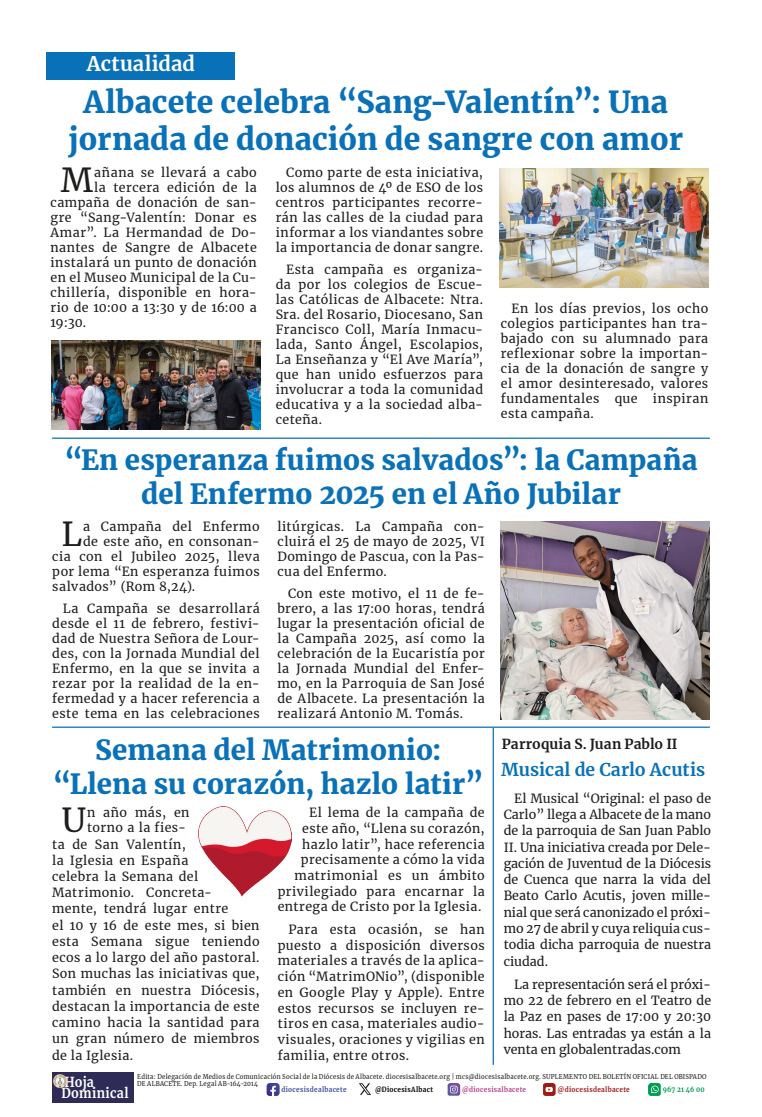
<style>
.page{position:relative;width:762px;height:1117px;background:#fff}
.page>*{position:absolute;margin:0;border:0;box-sizing:border-box;transform-origin:0 0}
.t1{font:32.75px "Merriweather";color:#1d1d1b}
.titular_sobre_foto{font:900 30px/37.5px "Merriweather";letter-spacing:.005em;color:#0971b8;text-align:center}
.titular_sobre_foto-2{font:900 27.5px/33.8px "Merriweather";letter-spacing:.005em;color:#0971b8;text-align:center}
.CARTA_DEL_OBISPO{font:700 20px "Merriweather";letter-spacing:.005em;color:#fff}
.Firma_de_autor{font:700 17.5px "Merriweather";color:#0971b8}
.Firma_de_autor-2{font:700 13.75px "Merriweather";letter-spacing:.005em;color:#1d1d1b}
._0__hoja_dominical{font:700 13.62px "Merriweather";letter-spacing:.02em;color:#fff;scale:.91 1}
.t2{font:12.5px/15px "Merriweather";letter-spacing:.035em;color:#1d1d1b;text-align:justify}
.t3{font:12.5px "Merriweather";letter-spacing:.015em;color:#1d1d1b}
._0__hoja_dominical-2{font:700 7px "Merriweather";letter-spacing:.045em;color:#9f1d1b;scale:.91 1}
._0__hoja_dominical-3{font:700 7px "Merriweather";letter-spacing:.045em;color:#3f529c;scale:.91 1}
._0__hoja_dominical-4{font:700 7px "Merriweather";letter-spacing:.05em;color:#b6428d;scale:.91 1}
._0__hoja_dominical-5{font:700 7px "Merriweather";letter-spacing:.05em;color:#000;scale:.91 1}
._0__hoja_dominical-6{font:700 7px "Merriweather";letter-spacing:.015em;color:#009c53;scale:.91 1}
._0__hoja_dominical-7{font:6.62px/7.1px "Merriweather";letter-spacing:.04em;color:#1d1d1b;scale:.91 1}
</style>
<div class="page">
<div style="left:47px;top:52px;width:188px;height:27px;background:#0971b8"></div>
<hr style="left:52px;top:437px;width:658px;height:1px;background:#0971b8">
<img style="left:499px;top:168px;width:209px;height:119px">
<img style="left:52px;top:341px;width:209px;height:88px">
<img style="left:501px;top:522px;width:209px;height:197px">
<hr style="left:52px;top:726px;width:658px;height:1px;background:#0971b8">
<img style="left:198px;top:806px;width:93px;height:90px">
<div style="left:52px;top:1072px;width:82px;height:30px;background:#2e2b56"></div>
<svg style="left:54px;top:1074px;width:12px;height:12px"></svg>
<svg style="left:267px;top:1083px;width:13px;height:12px"></svg>
<svg style="left:448px;top:1083px;width:12px;height:12px"></svg>
<svg style="left:543px;top:1083px;width:12px;height:12px"></svg>
<svg style="left:648px;top:1083px;width:13px;height:12px"></svg>
<svg style="left:359px;top:1083px;width:12px;height:12px"></svg>
<hr style="left:493px;top:727px;width:1px;height:337px;background:#0971b8">
<p class="CARTA_DEL_OBISPO" style="left:87px;top:50px;width:110px">Actualidad</p>
<p class="titular_sobre_foto" style="left:69px;top:82px;width:616px">Albacete celebra “Sang-Valentín”: Una jornada de donación de sangre con amor</p>
<p class="t1" style="left:61px;top:157px;width:34px">M</p>
<p class="t2" style="left:94px;top:164px;width:164px">añana se llevará a cabo</p>
<p class="t2" style="left:94px;top:179px;width:164px">la tercera edición de la</p>
<p class="t2" style="left:50px;top:194px;width:208px">campaña de donación de san-</p>
<p class="t2" style="left:50px;top:209px;width:208px">gre “Sang-Valentín: Donar es</p>
<p class="t2" style="left:50px;top:224px;width:208px">Amar”. La Hermandad de Do-</p>
<p class="t2" style="left:50px;top:239px;width:208px">nantes de Sangre de Albacete</p>
<p class="t2" style="left:50px;top:254px;width:208px">instalará un punto de donación</p>
<p class="t2" style="left:50px;top:269px;width:208px">en el Museo Municipal de la Cu-</p>
<p class="t2" style="left:50px;top:284px;width:208px">chillería, disponible en hora-</p>
<p class="t3" style="left:50px;top:298px;width:208px">rio de 10:00 a 13:30 y de 16:00 a</p>
<p class="t2" style="left:50px;top:314px;width:37px">19:30.</p>
<p class="t2" style="left:276px;top:164px;width:209px;text-indent:11px">Como parte de esta iniciativa, los alumnos de 4º de ESO de los centros participantes recorre&shy;rán las calles de la ciudad para informar a los viandantes sobre la importancia de donar sangre.</p>
<p class="t2" style="left:276px;top:261px;width:209px;text-indent:11px">Esta campaña es organiza&shy;da por los colegios de Escue&shy;las Católicas de Albacete: Ntra.<br>Sra. del Rosario, Diocesano, San Francisco Coll, María Inmacu&shy;lada, Santo Ángel, Escolapios, La Enseñanza y “El Ave María”, que han unido esfuerzos para involucrar a toda la comunidad educativa y a la sociedad alba&shy;ceteña.</p>
<p class="t2" style="left:501px;top:300px;width:209px;text-indent:11px">En los días previos, los ocho colegios participantes han tra&shy;bajado con su alumnado para reflexionar sobre la importan&shy;cia de la donación de sangre y el amor desinteresado, valores fundamentales que inspiran esta campaña.</p>
<p class="titular_sobre_foto-2" style="left:64px;top:442px;width:635px">“En esperanza fuimos salvados”: la Campaña del Enfermo 2025 en el Año Jubilar</p>
<p class="t1" style="left:61px;top:511px;width:22px">L</p>
<p class="t2" style="left:83px;top:518px;width:178px">a Campaña del Enfermo</p>
<p class="t2" style="left:83px;top:533px;width:178px">de este año, en consonan-</p>
<p class="t2" style="left:52px;top:548px;width:209px">cia con el Jubileo 2025, lleva</p>
<p class="t2" style="left:52px;top:563px;width:209px">por lema “En esperanza fuimos</p>
<p class="t2" style="left:52px;top:578px;width:144px">salvados” (Rom 8,24).</p>
<p class="t2" style="left:52px;top:600px;width:209px;text-indent:11px">La Campaña se desarrollará desde el 11 de febrero, festivi&shy;dad de Nuestra Señora de Lour&shy;des, con la Jornada Mundial del Enfermo, en la que se invita a rezar por la realidad de la en&shy;fermedad y a hacer referencia a este tema en las celebraciones</p>
<p class="t2" style="left:277px;top:518px;width:209px">litúrgicas. La Campaña con&shy;cluirá el 25 de mayo de 2025, VI Domingo de Pascua, con la Pas&shy;cua del Enfermo.</p>
<p class="t2" style="left:277px;top:585px;width:209px;text-indent:11px">Con este motivo, el 11 de fe&shy;brero, a las 17:00 horas, tendrá lugar la presentación oficial de la Campaña 2025, así como la celebración de la Eucaristía por la Jornada Mundial del Enfer&shy;mo, en la Parroquia de San José de Albacete. La presentación la realizará Antonio M. Tomás.</p>
<p class="titular_sobre_foto-2" style="left:53px;top:732px;width:432px">Semana del Matrimonio: “Llena su corazón, hazlo latir”</p>
<p class="t1" style="left:62px;top:797px;width:26px">U</p>
<p class="t2" style="left:87px;top:804px;width:104px">n año más, en torno a la fies-</p>
<p class="t2" style="left:52px;top:835px;width:209px;line-height:16.2px;text-align:left">ta de San Valentín,<br>la Iglesia en España<br>celebra la Semana del<br>Matrimonio. Concreta&shy;mente, tendrá lugar entre<br>el 10 y 16 de este mes, si bien esta Semana sigue teniendo ecos a lo largo del año pastoral.<br>Son muchas las iniciativas que, también en nuestra Diócesis, destacan la importancia de este camino hacia la santidad para un gran número de miembros de la Iglesia.</p>
<p class="t2" style="left:278px;top:804px;width:208px;line-height:15.6px;text-align:right">El lema de la campaña de<br>este año, “Llena su corazón, hazlo latir”, hace referencia precisamente a cómo la vida matrimonial es un ámbito privilegiado para encarnar la entrega de Cristo por la Iglesia.</p>
<p class="t2" style="left:278px;top:921px;width:208px;line-height:15.6px;text-indent:11px">Para esta ocasión, se han puesto a disposición diversos materiales a través de la aplica&shy;ción “MatrimONio”, (disponible en Google Play y Apple). Entre estos recursos se incluyen re&shy;tiros en casa, materiales audio&shy;visuales, oraciones y vigilias en familia, entre otros.</p>
<p class="Firma_de_autor-2" style="left:502px;top:734px;width:177px">Parroquia S. Juan Pablo II</p>
<p class="Firma_de_autor" style="left:501px;top:757px;width:205px">Musical de Carlo Acutis</p>
<p class="t2" style="left:504px;top:789px;width:209px;line-height:16.2px;text-indent:11px">El Musical “Original: el paso de Carlo” llega a Albacete de la mano de la parroquia de San Juan Pablo II. Una iniciativa creada por Dele&shy;gación de Juventud de la Diócesis de Cuenca que narra la vida del Beato Carlo Acutis, joven mille&shy;nial que será canonizado el próxi&shy;mo 27 de abril y cuya reliquia cus&shy;todia dicha parroquia de nuestra ciudad.</p>
<p class="t2" style="left:504px;top:975px;width:209px;line-height:16.2px;text-indent:11px">La representación será el próxi&shy;mo 22 de febrero en el Teatro de la Paz en pases de 17:00 y 20:30 horas. Las entradas ya están a la venta en globalentradas.com</p>
<p class="_0__hoja_dominical" style="left:65px;top:1072px;width:34px">Hoja</p>
<p class="_0__hoja_dominical-7" style="left:137px;top:1072px;width:627px">Edita: Delegación de Medios de Comunicación Social de la Diócesis de Albacete. diocesisalbacete.org | mcs@diocesisalbacete.org. SUPLEMENTO DEL BOLETÍN OFICIAL DEL OBISPADO<br>DE ALBACETE. Dep. Legal AB-164-2014</p>
<p class="_0__hoja_dominical-3" style="left:281px;top:1084px;width:73px">diocesisdealbacete</p>
<p class="_0__hoja_dominical-5" style="left:375px;top:1083px;width:65px">@DiocesisAlbact</p>
<p class="_0__hoja_dominical-4" style="left:462px;top:1084px;width:72px">@diocesisalbacete</p>
<p class="_0__hoja_dominical-2" style="left:558px;top:1084px;width:81px">@diocesisdealbacete</p>
<p class="_0__hoja_dominical-6" style="left:663px;top:1084px;width:47px">967 21 46 00</p>
<p class="_0__hoja_dominical" style="left:61px;top:1083px;width:75px">Dominical</p>
</div>
